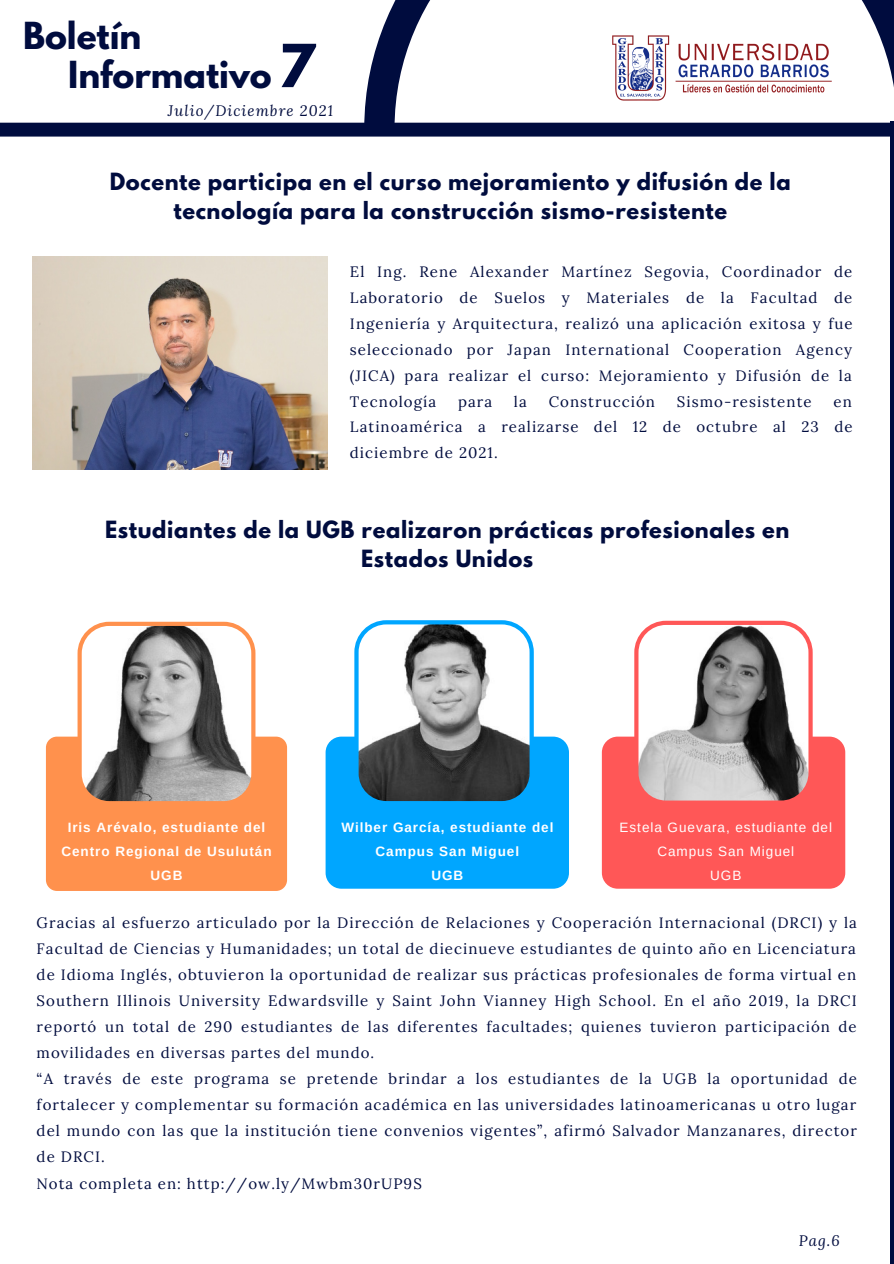
<style>
.page{position:relative;width:894px;height:1264px;background:#fff}
.page>*{position:absolute;margin:0;border:0;box-sizing:border-box;transform-origin:0 0}
.t1{font:700 52.5px "League Spartan";color:#000c3e}
.t2{font:700 33px "League Spartan";color:#000c3e}
.t3{font:700 21px/29.2px "League Spartan";letter-spacing:.03em;color:#000c3e;text-align:center}
.t4{font:15px/26px "Lora";letter-spacing:.07em;color:#000c3e;text-align:justify}
.t5{font:italic 15px "Lora";letter-spacing:.07em;color:#000c3e}
.t6{font:700 13.5px/23.7px "Arimo";letter-spacing:.07em;color:#fff;text-align:center}
.t7{font:13.5px/23.7px "Arimo";letter-spacing:.07em;color:#fff;text-align:center}
</style>
<div class="page">
<svg style="left:0;top:123px;width:890px;height:14px;background:#0a1545"></svg>
<hr style="left:890px;top:121px;width:3px;height:1142px;background:#000c3e">
<svg style="left:364px;top:0;width:529px;height:129px"></svg>
<img style="left:32px;top:256px;width:295px;height:213px">
<div style="left:46px;top:736px;width:241px;height:155px;background:#ff914d;border-radius:11px"></div>
<div style="left:325px;top:736px;width:244px;height:152px;background:#00a6ff;border-radius:16px"></div>
<div style="left:601px;top:736px;width:244px;height:152px;background:#ff5757;border-radius:16px"></div>
<svg style="left:77px;top:621px;width:178px;height:181px"></svg>
<svg style="left:354px;top:620px;width:179px;height:182px"></svg>
<svg style="left:634px;top:620px;width:178px;height:181px"></svg>
<p class="t2" style="left:23px;top:20px;width:120px">Boletín</p>
<p class="t2" style="left:68px;top:58px;width:205px">Informativo</p>
<p class="t1" style="left:278px;top:40px;width:38px">7</p>
<p class="t5" style="left:168px;top:101px;width:166px">Julio/Diciembre 2021</p>
<p class="t3" style="left:110px;top:169px;width:682px">Docente participa en el curso mejoramiento y difusión de la tecnología para la construcción sismo-resistente</p>
<p class="t4" style="left:350px;top:258px;width:504px">El Ing. Rene Alexander Martínez Segovia, Coordinador de Laboratorio de Suelos y Materiales de la Facultad de Ingeniería y Arquitectura, realizó una aplicación exitosa y fue seleccionado por Japan International Cooperation Agency (JICA) para realizar el curso: Mejoramiento y Difusión de la Tecnología</p>
<p class="t4" style="left:458px;top:388px;width:36px">para</p>
<p class="t4" style="left:514px;top:388px;width:14px">la</p>
<p class="t4" style="left:548px;top:388px;width:108px">Construcción</p>
<p class="t4" style="left:676px;top:388px;width:136px">Sismo-resistente</p>
<p class="t4" style="left:350px;top:388px;width:504px;text-indent:483px">en Latinoamérica a realizarse del 12 de octubre al 23 de diciembre de 2021.</p>
<p class="t3" style="left:105px;top:517px;width:685px">Estudiantes de la UGB realizaron prácticas profesionales en<br>Estados Unidos</p>
<p class="t6" style="left:61px;top:815px;width:211px">Iris Arévalo, estudiante del<br>Centro Regional de Usulután</p>
<p class="t6" style="left:150px;top:863px;width:33px">UGB</p>
<p class="t6" style="left:341px;top:815px;width:213px">Wilber García, estudiante del<br>Campus San Miguel</p>
<p class="t6" style="left:431px;top:863px;width:33px">UGB</p>
<p class="t7" style="left:619px;top:815px;width:214px">Estela Guevara, estudiante del<br>Campus San Miguel</p>
<p class="t7" style="left:710px;top:863px;width:33px">UGB</p>
<p class="t4" style="left:37px;top:909px;width:821px">Gracias al esfuerzo articulado por la Dirección de Relaciones y Cooperación Internacional (DRCI) y la Facultad de Ciencias y Humanidades; un total de diecinueve estudiantes de quinto año en Licenciatura de Idioma Inglés, obtuvieron la oportunidad de realizar sus prácticas profesionales de forma virtual en Southern Illinois University Edwardsville y Saint John Vianney High School. En el año 2019, la DRCI reportó un total de 290 estudiantes de las diferentes facultades; quienes tuvieron participación de movilidades en diversas partes del mundo.</p>
<p class="t4" style="left:37px;top:1065px;width:821px">“A través de este programa se pretende brindar a los estudiantes de la UGB la oportunidad de fortalecer y complementar su formación académica en las universidades latinoamericanas u otro lugar del mundo con las que la institución tiene convenios vigentes”, afirmó Salvador Manzanares, director de DRCI.</p>
<p class="t4" style="left:36px;top:1170px;width:387px">Nota completa en: http://ow.ly/Mwbm30rUP9S</p>
<p class="t5" style="left:798px;top:1230px;width:42px">Pag.6</p>
</div>
